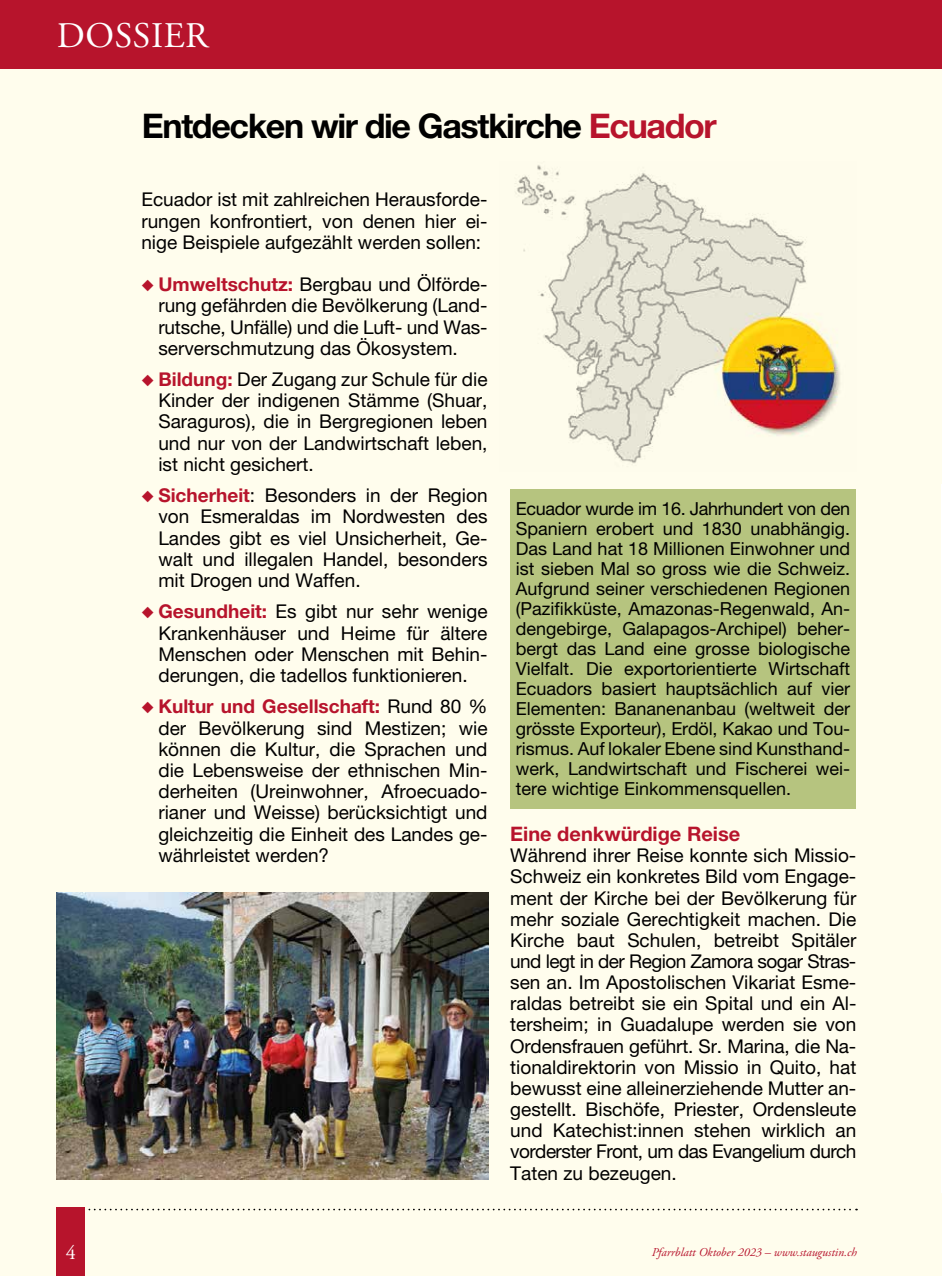
<style>
.page{position:relative;width:942px;height:1276px;background:#fff}
.page>*{position:absolute;margin:0;border:0;box-sizing:border-box;transform-origin:0 0}
.t1{font:36px "Adobe Garamond Pro";letter-spacing:.015em;color:#fff}
.t2{font:700 34px "Helvetica Neue LT Pro";letter-spacing:-.04em;color:#000}
.t3{font:700 20px "Helvetica Neue LT Pro";color:#b7142c}
.t4{font:20px "Adobe Garamond Pro";color:#fff}
.t5{font:19px/21.2px "Helvetica Neue LT Pro";color:#000;text-align:justify}
.t6{font:18px/20px "Helvetica Neue LT Pro";color:#000}
.t7{font:italic 12px "Adobe Garamond Pro";color:#b7142c}
.s1{color:#b7142c}
.s2{font-weight:700;color:#b7142c}
</style>
<div class="page">
<div style="left:0;top:0;width:941px;height:1276px;background:#fffded"></div>
<svg style="left:88px;top:1208px;width:770px;height:2px"></svg>
<div style="left:57px;top:1208px;width:28px;height:68px;background:#b7142c"></div>
<div style="left:0;top:0;width:941px;height:68px;background:#b7142c"></div>
<div style="left:510px;top:489px;width:345px;height:319px;background:#b6c47f"></div>
<img style="left:515px;top:165px;width:325px;height:298px">
<img style="left:57px;top:892px;width:431px;height:287px">
<h1 class="t1" style="left:57px;top:14px;width:153px">DOSSIER</h1>
<h2 class="t2" style="left:142px;top:105px;width:576px">Entdecken wir die Gastkirche <span class="s1">Ecuador</span></h2>
<p class="t5" style="left:141px;top:189px;width:347px">Ecuador ist mit zahlreichen Herausforde&shy;rungen konfrontiert, von denen hier ei&shy;nige Beispiele aufgezählt werden sollen:</p>
<p class="t5" style="left:158px;top:273px;width:330px;text-indent:-17px"><span class="s1">◆</span> <span class="s2">Umweltschutz:</span> Bergbau und Ölförde&shy;rung gefährden die Bevölkerung (Land&shy;rutsche, Unfälle) und die Luft- und Was&shy;serverschmutzung das Ökosystem.</p>
<p class="t5" style="left:158px;top:368px;width:330px;text-indent:-17px"><span class="s1">◆</span> <span class="s2">Bildung:</span> Der Zugang zur Schule für die Kinder der indigenen Stämme (Shuar, Saraguros), die in Bergregionen leben und nur von der Landwirtschaft leben, ist nicht gesichert.</p>
<p class="t5" style="left:158px;top:484px;width:330px;text-align:left;text-indent:-17px"><span class="s1">◆</span> <span class="s2">Sicherheit</span>: Besonders in der Region von Esmeraldas im Nordwesten des Landes gibt es viel Unsicherheit, Ge-- walt und illegalen Handel, besonders mit Drogen und Waffen.</p>
<p class="t5" style="left:158px;top:601px;width:330px;text-indent:-17px"><span class="s1">◆</span> <span class="s2">Gesundheit:</span> Es gibt nur sehr wenige Krankenhäuser und Heime für ältere Menschen oder Menschen mit Behin&shy;derungen, die tadellos funktionieren.</p>
<p class="t5" style="left:158px;top:696px;width:330px;text-align:left;text-indent:-17px"><span class="s1">◆</span> <span class="s2">Kultur und Gesellschaft:</span> Rund 80 % der Bevölkerung sind Mestizen; wie können die Kultur, die Sprachen und die Lebensweise der ethnischen Min&shy;derheiten (Ureinwohner, Afroecuado&shy;rianer und Weisse) berücksichtigt und gleichzeitig die Einheit des Landes ge-- währleistet werden?</p>
<p class="t6" style="left:515px;top:498px;width:336px">Ecuador wurde im 16. Jahrhundert von den Spaniern erobert und 1830 unabhängig.<br>Das Land hat 18 Millionen Einwohner und ist sieben Mal so gross wie die Schweiz.<br>Aufgrund seiner verschiedenen Regionen (Pazifikküste, Amazonas-Regenwald, An&shy;dengebirge, Galapagos-Archipel) beher&shy;bergt das Land eine grosse biologische Vielfalt. Die exportorientierte Wirtschaft Ecuadors basiert hauptsächlich auf vier Elementen: Bananenanbau (weltweit der grösste Exporteur), Erdöl, Kakao und Tou-- rismus. Auf lokaler Ebene sind Kunsthand&shy;werk, Landwirtschaft und Fischerei wei&shy;tere wichtige Einkommensquellen.</p>
<p class="t3" style="left:510px;top:821px;width:231px">Eine denkwürdige Reise</p>
<p class="t5" style="left:510px;top:844px;width:347px;text-align:left">Während ihrer Reise konnte sich Missio-Schweiz ein konkretes Bild vom Engage&shy;ment der Kirche bei der Bevölkerung für mehr soziale Gerechtigkeit machen. Die Kirche baut Schulen, betreibt Spitäler und legt in der Region Zamora sogar Stras&shy;sen an. Im Apostolischen Vikariat Esme&shy;raldas betreibt sie ein Spital und ein Al&shy;tersheim; in Guadalupe werden sie von Ordensfrauen geführt. Sr. Marina, die Na-- tionaldirektorin von Missio in Quito, hat bewusst eine alleinerziehende Mutter an&shy;gestellt. Bischöfe, Priester, Ordensleute und Katechist:innen stehen wirklich an vorderster Front, um das Evangelium durch Taten zu bezeugen.</p>
<p class="t4" style="left:66px;top:1240px;width:11px">4</p>
<p class="t4" style="left:66px;top:1240px;width:11px">#</p>
<p class="t7" style="left:755px;top:1245px;width:7px">1</p>
<p class="t7" style="left:651px;top:1245px;width:206px">Pfarrblatt Oktober 2023 – www.staugustin.ch</p>
</div>
